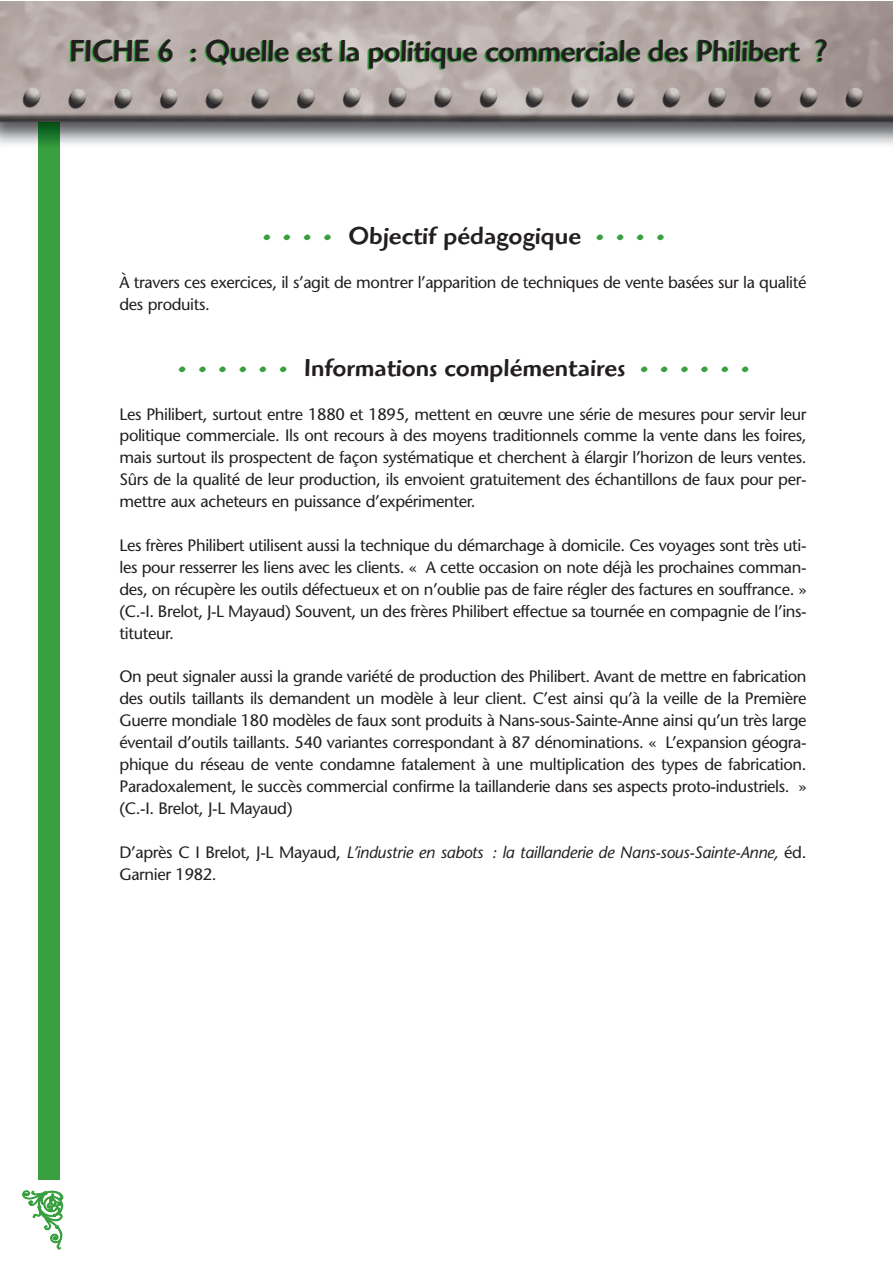
<style>
.page{position:relative;width:893px;height:1263px;background:#fff}
.page>*{position:absolute;margin:0;border:0;box-sizing:border-box;transform-origin:0 0}
.t1{font:500 31.5px "Highlander";letter-spacing:-.02em;color:#231f20}
.t2{font:500 25.5px "Highlander";color:#231f20}
.t3{font:16.5px/21.9px "Stone Sans";letter-spacing:-.025em;color:#231f20;text-align:justify}
.t4{font:italic 16.5px/21.9px "Stone Sans";letter-spacing:-.025em;color:#231f20}
.s1{font-size:36px;color:#39a03f}
.s2{font-style:normal}
</style>
<div class="page">
<img style="left:0;top:1px;width:892px;height:150px">
<div style="left:39px;top:122px;width:21px;height:1057px;background:#39a03f"></div>
<svg style="left:39px;top:122px;width:21px;height:23px"></svg>
<svg style="left:22px;top:1190px;width:42px;height:60px"></svg>
<h1 class="t1" style="left:70px;top:39px;width:760px">FICHE 6 : Quelle est la politique commerciale des Philibert ?</h1>
<h2 class="t2" style="left:262px;top:227px;width:405px"><span class="s1">• • • •</span> Objectif pédagogique <span class="s1">• • • •</span></h2>
<p class="t3" style="left:120px;top:273px;width:688px">À travers ces exercices, il s’agit de montrer l’apparition de techniques de vente basées sur la qualité des produits.</p>
<h2 class="t2" style="left:177px;top:358px;width:575px"><span class="s1">• • • • • •</span> Informations complémentaires <span class="s1">• • • • • •</span></h2>
<p class="t3" style="left:120px;top:405px;width:689px">Les Philibert, surtout entre 1880 et 1895, mettent en œuvre une série de mesures pour servir leur politique commerciale. Ils ont recours à des moyens traditionnels comme la vente dans les foires, mais surtout ils prospectent de façon systématique et cherchent à élargir l’horizon de leurs ventes.<br>Sûrs de la qualité de leur production, ils envoient gratuitement des échantillons de faux pour per&shy;mettre aux acheteurs en puissance d’expérimenter.</p>
<p class="t3" style="left:120px;top:536px;width:689px">Les frères Philibert utilisent aussi la technique du démarchage à domicile. Ces voyages sont très uti&shy;les pour resserrer les liens avec les clients. « A cette occasion on note déjà les prochaines comman&shy;des, on récupère les outils défectueux et on n’oublie pas de faire régler des factures en souffrance. » (C.-I. Brelot, J-L Mayaud) Souvent, un des frères Philibert effectue sa tournée en compagnie de l’ins&shy;tituteur.</p>
<p class="t3" style="left:120px;top:667px;width:688px">On peut signaler aussi la grande variété de production des Philibert. Avant de mettre en fabrication des outils taillants ils demandent un modèle à leur client. C’est ainsi qu’à la veille de la Première Guerre mondiale 180 modèles de faux sont produits à Nans-sous-Sainte-Anne ainsi qu’un très large éventail d’outils taillants. 540 variantes correspondant à 87 dénominations. « L’expansion géogra&shy;phique du réseau de vente condamne fatalement à une multiplication des types de fabrication.<br>Paradoxalement, le succès commercial confirme la taillanderie dans ses aspects proto-industriels. » (C.-I. Brelot, J-L Mayaud)</p>
<p class="t4" style="left:120px;top:843px;width:688px"><span class="s2">D’après C I Brelot, J-L Mayaud,</span> L’industrie en sabots : la taillanderie de Nans-sous-Sainte-Anne, <span class="s2">éd.<br>Garnier 1982.</span></p>
</div>
